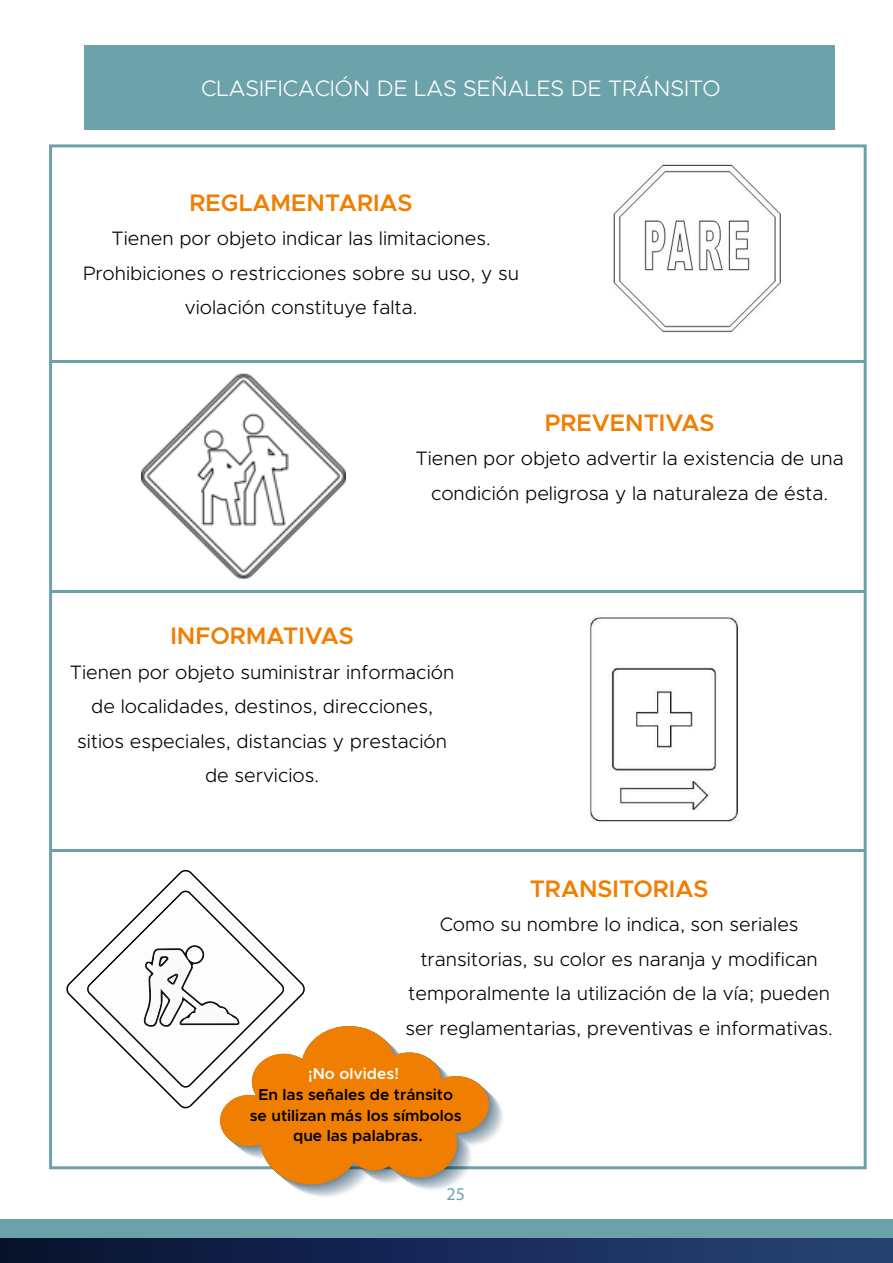
<style>
.page{position:relative;width:893px;height:1263px;background:#fff}
.page>*{position:absolute;margin:0;border:0;box-sizing:border-box;transform-origin:0 0}
.t1{font:600 24px "Metropolis";color:#f07e00}
.t2{font:300 22.5px "Metropolis";color:#fff}
.t3{font:300 19.5px/34.5px "Metropolis";color:#000;text-align:center}
.t4{font:18px "Myriad Pro";color:#6ca1a9}
.t5{font:600 15.75px/20.7px "Metropolis";color:#000;text-align:center}
.t6{font:600 15.75px "Metropolis";color:#fff}
</style>
<div class="page">
<div style="left:0;top:1219px;width:893px;height:20px;background:#6ca1a9"></div>
<div style="left:0;top:1239px;width:893px;height:24px;background:linear-gradient(to right,#071031,#274377)"></div>
<div style="left:85px;top:45px;width:750px;height:85px;background:#6ca2aa"></div>
<img style="left:613px;top:164px;width:168px;height:169px">
<img style="left:141px;top:373px;width:204px;height:207px">
<img style="left:590px;top:617px;width:149px;height:205px">
<svg style="left:66px;top:870px;width:142px;height:141px"></svg>
<hr style="left:51px;top:849px;width:814px;height:3px;background:#6ca1a9">
<hr style="left:51px;top:590px;width:814px;height:3px;background:#6ca1a9">
<hr style="left:51px;top:360px;width:814px;height:3px;background:#6ca1a9">
<svg style="left:85px;top:889px;width:421px;height:308px"></svg>
<p class="t2" style="left:201px;top:75px;width:521px">CLASIFICACIÓN DE LAS SEÑALES DE TRÁNSITO</p>
<p class="t1" style="left:190px;top:187px;width:225px">REGLAMENTARIAS</p>
<p class="t3" style="left:83px;top:221px;width:438px">Tienen por objeto indicar las limitaciones.<br>Prohibiciones o restricciones sobre su uso, y su violación constituye falta.</p>
<p class="t1" style="left:545px;top:407px;width:171px">PREVENTIVAS</p>
<p class="t3" style="left:415px;top:441px;width:430px">Tienen por objeto advertir la existencia de una condición peligrosa y la naturaleza de ésta.</p>
<p class="t1" style="left:170px;top:621px;width:185px">INFORMATIVAS</p>
<p class="t3" style="left:70px;top:655px;width:386px">Tienen por objeto suministrar información de localidades, destinos, direcciones, sitios especiales, distancias y prestación de servicios.</p>
<p class="t1" style="left:530px;top:873px;width:180px">TRANSITORIAS</p>
<p class="t3" style="left:405px;top:907px;width:429px">Como su nombre lo indica, son seriales transitorias, su color es naranja y modifican temporalmente la utilización de la vía; pueden ser reglamentarias, preventivas e informativas.</p>
<p class="t6" style="left:308px;top:1064px;width:92px">¡No olvides!</p>
<p class="t5" style="left:250px;top:1084px;width:214px">En las señales de tránsito se utilizan más los símbolos que las palabras.</p>
<p class="t4" style="left:446px;top:1182px;width:20px">25</p>
</div>
